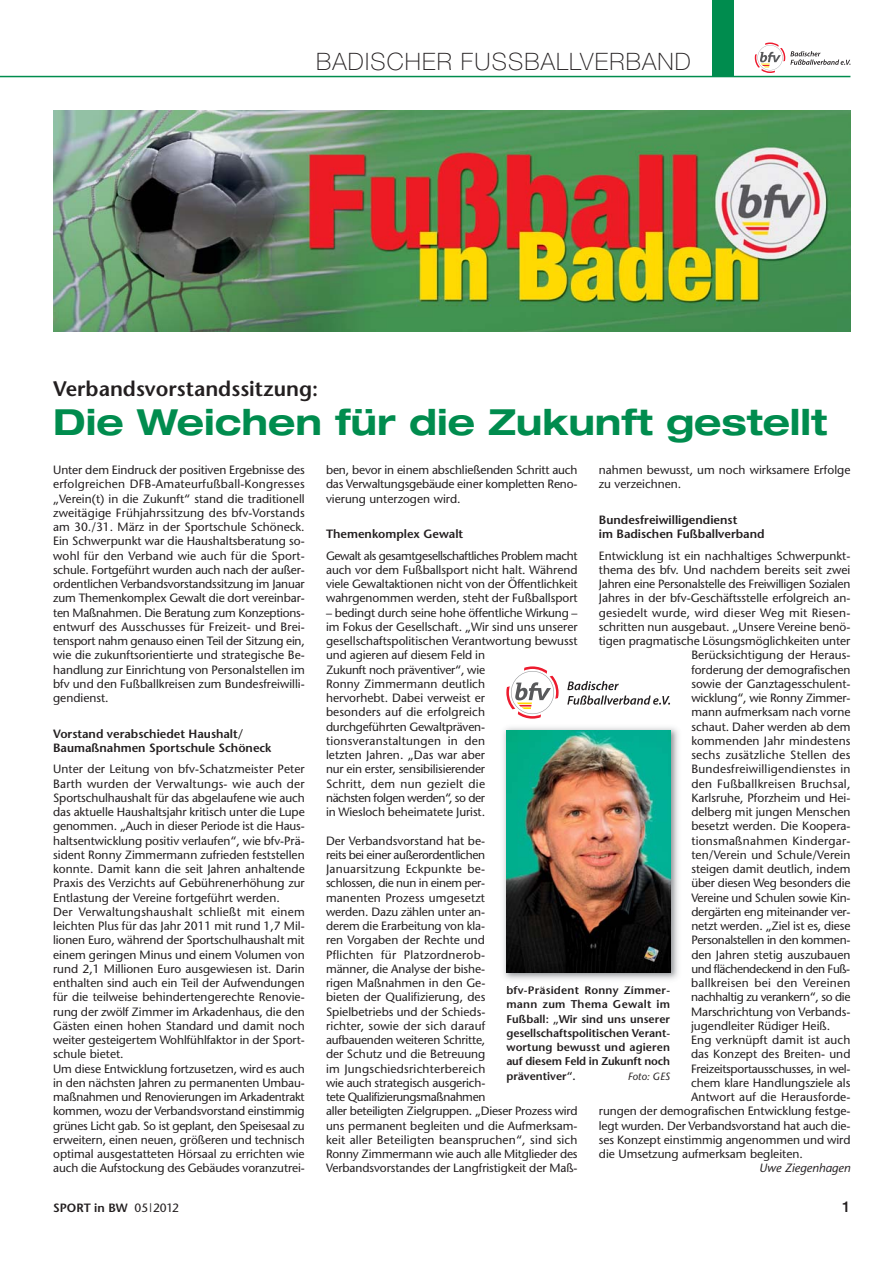
<style>
.page{position:relative;width:893px;height:1263px;background:#fff}
.page>*{position:absolute;margin:0;border:0;box-sizing:border-box;transform-origin:0 0}
.t1{font:700 expanded 36px "Helvetica Neue";color:#008c4e}
.t2{font:100 24px "Helvetica Neue";letter-spacing:.05em;color:#231f20}
.t3{font:600 21px "Stone Sans";color:#231f20}
.t4{font:500 15px "Helvetica Neue";color:#231f20}
.t5{font:12px/14.2px "Stone Sans";color:#231f20}
.t6{font:12px "Stone Sans";letter-spacing:.02em;color:#231f20}
.t7{font:600 12px/14.2px "Stone Sans";color:#231f20}
.t8{font:12px "Stone Sans";letter-spacing:-.02em;color:#231f20}
.t9{font:12px "Stone Sans";letter-spacing:-.025em;color:#231f20}
.t10{font:12px "Stone Sans";letter-spacing:-.03em;color:#231f20}
.t11{font:12px "Stone Sans";letter-spacing:-.035em;color:#231f20}
.t12{font:italic 12px "Stone Sans";color:#231f20}
.t13{font:600 11.25px/14.2px "Stone Sans";letter-spacing:-.005em;color:#231f20;text-align:justify}
.t14{font:italic 10.5px "Stone Sans";color:#231f20}
.s1{font-weight:400}
</style>
<div class="page">
<hr style="left:0;top:76px;width:850px;height:1px;background:#008c4e">
<div style="left:712px;top:0;width:21px;height:77px;background:#008c4e"></div>
<svg style="left:755px;top:43px;width:95px;height:30px"></svg>
<img style="left:53px;top:111px;width:797px;height:220px">
<img style="left:503px;top:727px;width:175px;height:260px">
<img style="left:507px;top:986px;width:91px;height:1px">
<img style="left:506px;top:730px;width:164px;height:243px">
<svg style="left:506px;top:666px;width:53px;height:53px"></svg>
<svg style="left:567px;top:681px;width:103px;height:24px"></svg>
<h2 class="t2" style="left:316px;top:53px;width:376px">BADISCHER FUSSBALLVERBAND</h2>
<h3 class="t3" style="left:53px;top:380px;width:267px">Verbandsvorstandssitzung:</h3>
<h1 class="t1" style="left:53px;top:408px;width:776px">Die Weichen für die Zukunft gestellt</h1>
<p class="t5" style="left:599px;top:464px;width:253px">nahmen bewusst, um noch wirksamere Erfolge zu verzeichnen.</p>
<p class="t7" style="left:599px;top:514px;width:167px">Bundesfreiwilligendienst<br>im Badischen Fußballverband</p>
<p class="t5" style="left:599px;top:549px;width:253px">Entwicklung ist ein nachhaltiges Schwer punkt -</p>
<p class="t5" style="left:599px;top:564px;width:253px">thema des bfv. Und nachdem bereits seit zwei</p>
<p class="t8" style="left:599px;top:579px;width:253px">Jahren eine Personalstelle des Freiwilligen Sozialen</p>
<p class="t5" style="left:599px;top:592px;width:253px">Jahres in der bfv-Geschäftsstelle erfolgreich an-</p>
<p class="t6" style="left:599px;top:608px;width:253px">gesiedelt wurde, wird dieser Weg mit Riesen-</p>
<p class="t5" style="left:599px;top:621px;width:253px">schritten nun ausgebaut. „Unsere Vereine benö-</p>
<p class="t5" style="left:599px;top:635px;width:253px">tigen pragmatische Lösungsmöglichkeiten unter</p>
<p class="t5" style="left:691px;top:649px;width:161px">Berücksichtigung der Heraus-</p>
<p class="t5" style="left:691px;top:663px;width:161px">forderung der demografischen</p>
<p class="t5" style="left:691px;top:678px;width:161px">sowie der Ganztagesschulent-</p>
<p class="t5" style="left:691px;top:692px;width:161px">wicklung“, wie Ronny Zimmer-</p>
<p class="t5" style="left:691px;top:706px;width:161px">mann auf merksam nach vorne</p>
<p class="t5" style="left:691px;top:720px;width:161px">schaut. Daher werden ab dem</p>
<p class="t5" style="left:691px;top:735px;width:161px">kommenden Jahr mindes tens</p>
<p class="t6" style="left:691px;top:750px;width:161px">sechs zusätzliche Stellen des</p>
<p class="t6" style="left:691px;top:764px;width:161px">Bun desfreiwilligendienstes in</p>
<p class="t6" style="left:691px;top:779px;width:161px">den Fußballkreisen Bruchsal,</p>
<p class="t5" style="left:691px;top:792px;width:161px">Karlsruhe, Pforzheim und Hei-</p>
<p class="t5" style="left:691px;top:806px;width:161px">delberg mit jungen Menschen</p>
<p class="t5" style="left:691px;top:820px;width:161px">besetzt werden. Die Koopera-</p>
<p class="t6" style="left:691px;top:836px;width:161px">tionsmaßnahmen Kindergar-</p>
<p class="t5" style="left:691px;top:849px;width:161px">ten/Verein und Schule/Verein</p>
<p class="t5" style="left:691px;top:863px;width:161px">steigen damit deutlich, indem</p>
<p class="t5" style="left:691px;top:877px;width:161px">über diesen Weg besonders die</p>
<p class="t5" style="left:691px;top:891px;width:161px">Vereine und Schulen sowie Kin-</p>
<p class="t8" style="left:691px;top:907px;width:161px">dergärten eng miteinander ver-</p>
<p class="t5" style="left:691px;top:920px;width:161px">netzt werden. „Ziel ist es, diese</p>
<p class="t9" style="left:691px;top:935px;width:160px">Personalstellen in den kommen -</p>
<p class="t5" style="left:691px;top:948px;width:161px">den Jahren stetig auszubauen</p>
<p class="t11" style="left:691px;top:964px;width:160px">und flächendeckend in den Fuß-</p>
<p class="t6" style="left:691px;top:978px;width:161px">ballkreisen bei den Vereinen</p>
<p class="t10" style="left:691px;top:992px;width:161px">nachhaltig zu verankern“, so die</p>
<p class="t5" style="left:691px;top:1005px;width:161px">Marschrichtung von Verbands-</p>
<p class="t5" style="left:691px;top:1020px;width:141px">jugendleiter Rüdiger Heiß.</p>
<p class="t5" style="left:691px;top:1034px;width:161px">Eng verknüpft damit ist auch</p>
<p class="t5" style="left:691px;top:1048px;width:161px">das Konzept des Breiten- und</p>
<p class="t9" style="left:691px;top:1064px;width:161px">Freizeitsportausschusses, in wel-</p>
<p class="t5" style="left:691px;top:1077px;width:161px">chem klare Handlungsziele als</p>
<p class="t5" style="left:691px;top:1091px;width:161px">Ant wort auf die Herausforde-</p>
<p class="t5" style="left:599px;top:1105px;width:253px">rungen der demo grafischen Entwicklung festge-</p>
<p class="t5" style="left:599px;top:1119px;width:253px">legt wurden. Der Verbandsvorstand hat auch die-</p>
<p class="t5" style="left:599px;top:1134px;width:253px">ses Kon zept einstimmig angenommen und wird</p>
<p class="t5" style="left:599px;top:1148px;width:206px">die Umsetzung aufmerksam begleiten.</p>
<p class="t12" style="left:759px;top:1163px;width:93px">Uwe Ziegenhagen</p>
<p class="t5" style="left:53px;top:464px;width:253px;text-align:justify">Unter dem Eindruck der positiven Ergebnisse des erfolgreichen DFB-Amateur fuß ball-Kongresses „Verein(t) in die Zukunft“ stand die traditionell zweitägige Frühjahrssitzung des bfv-Vorstands am 30./31. März in der Sportschule Schöneck.<br>Ein Schwerpunkt war die Haushaltsberatung so&shy;wohl für den Verband wie auch für die Sport&shy;schule. Fortgeführt wurden auch nach der außer - ordentlichen Verbandsvorstandssitzung im Januar zum Themenkomplex Gewalt die dort vereinbar&shy;ten Maßnahmen. Die Beratung zum Konzeptions - entwurf des Ausschusses für Freizeit- und Brei&shy;tensport nahm genauso einen Teil der Sitzung ein, wie die zukunftsorientierte und strategische Be&shy;handlung zur Einrichtung von Personalstellen im bfv und den Fußballkreisen zum Bundesfreiwilli&shy;gendienst.</p>
<p class="t7" style="left:53px;top:728px;width:220px">Vorstand verabschiedet Haushalt/<br>Baumaßnahmen Sportschule Schöneck</p>
<p class="t5" style="left:53px;top:763px;width:253px">Unter der Leitung von bfv-Schatzmeister Peter Barth wurden der Verwaltungs- wie auch der Sportschulhaushalt für das abgelaufene wie auch das aktuelle Haushaltsjahr kritisch unter die Lupe genommen. „Auch in dieser Periode ist die Haus&shy;haltsentwicklung positiv verlaufen“, wie bfv-Prä&shy;sident Ronny Zimmermann zufrieden feststellen konnte. Damit kann die seit Jahren anhaltende Praxis des Verzichts auf Gebührenerhöhung zur Entlastung der Vereine fortgeführt werden.<br>Der Verwaltungshaushalt schließt mit einem leichten Plus für das Jahr 2011 mit rund 1,7 Mil&shy;lionen Euro, während der Sportschulhaushalt mit einem geringen Minus und einem Volumen von rund 2,1 Millionen Euro ausgewiesen ist. Darin enthalten sind auch ein Teil der Aufwendungen für die teilweise behindertengerechte Renovie&shy;rung der zwölf Zimmer im Arkadenhaus, die den Gästen einen hohen Standard und damit noch weiter gesteigertem Wohlfühlfaktor in der Sport&shy;schule bietet.<br>Um diese Entwicklung fortzusetzen, wird es auch in den nächsten Jahren zu permanenten Umbau&shy;maßnahmen und Renovierungen im Arkadentrakt kommen, wozu der Verbandsvorstand einstimmig grünes Licht gab. So ist geplant, den Speisesaal zu erweitern, einen neuen, größeren und technisch optimal ausgestatteten Hörsaal zu errichten wie auch die Aufstockung des Gebäudes voranzutrei-</p>
<p class="t5" style="left:326px;top:464px;width:253px;text-align:justify">ben, bevor in einem abschließenden Schritt auch das Verwaltungsgebäude einer kompletten Reno&shy;vierung unterzogen wird.</p>
<p class="t7" style="left:326px;top:528px;width:139px">Themenkomplex Gewalt</p>
<p class="t5" style="left:326px;top:549px;width:253px;text-align:justify">Gewalt als gesamtgesellschaftliches Problem macht auch vor dem Fußballsport nicht halt. Während viele Gewaltaktionen nicht von der Öffentlichkeit wahrgenommen werden, steht der Fußballsport</p>
<p class="t5" style="left:326px;top:606px;width:253px">– bedingt durch seine hohe öffentliche Wirkung – im Fokus der Gesellschaft. „Wir sind uns unserer gesellschaftspolitischen Verantwortung bewusst und agieren auf diesem Feld in<br>Zukunft noch präventiver“, wie<br>Ronny Zimmermann deutlich<br>hervorhebt. Dabei verweist er<br>besonders auf die erfolgreich<br>durchgeführten Gewaltpräven&shy;tionsveranstaltungen in den<br>letz ten Jahren. „Das war aber<br>nur ein erster, sensibilisierender<br>Schritt, dem nun gezielt die<br>nächsten folgen werden“, so der<br>in Wiesloch beheimatete Jurist.</p>
<p class="t5" style="left:326px;top:834px;width:253px">Der Verbandsvorstand hat be-<br>reits bei einer außerordentlichen<br>Januarsitzung Eckpunkte be-<br>schlossen, die nun in einem per -<br>manenten Prozess umgesetzt<br>werden. Dazu zählen unter an-<br>derem die Erarbeitung von kla-<br>ren Vorgaben der Rechte und<br>Pflichten für Platzordnerob-<br>männer, die Analyse der bishe-<br>rigen Maßnahmen in den Ge-<br>bieten der Qualifizierung, des<br>Spiel betriebs und der Schieds-<br>richter, sowie der sich darauf<br>aufbauenden weiteren Schritte,<br>der Schutz und die Betreuung<br>im Jungschiedsrichterbereich<br>wie auch strategisch ausgerich-<br>tete Qualifizierungsmaßnahmen<br>aller beteiligten Zielgrup pen. „Dieser Prozess wird uns permanent be gleiten und die Aufmerksam&shy;keit aller Beteiligten beanspruchen“, sind sich Ronny Zimmermann wie auch alle Mitglieder des Verbandsvorstandes der Langfristigkeit der Maß-</p>
<p class="t13" style="left:506px;top:984px;width:165px">bfv-Präsident Ronny Zimmer - mann zum Thema Gewalt im Fußball: „Wir sind uns unserer gesellschaftspolitischen Verant&shy;wortung bewusst und agieren auf diesem Feld in Zukunft noch präventiver“.</p>
<p class="t14" style="left:628px;top:1072px;width:44px">Foto: GES</p>
<p class="t7" style="left:53px;top:1202px;width:127px">SPORT in BW <span class="s1">05|2012</span></p>
<p class="t4" style="left:842px;top:1201px;width:10px">1</p>
</div>
